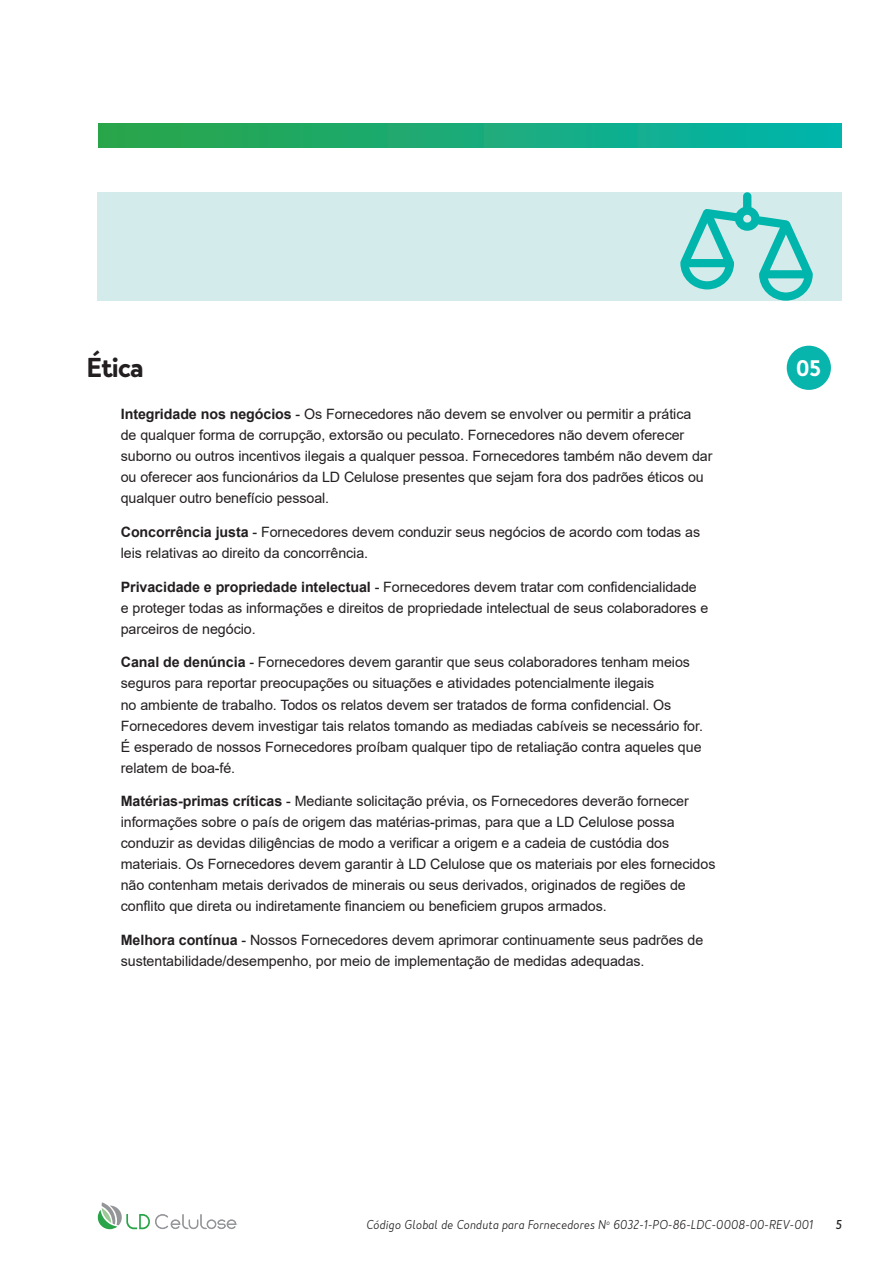
<style>
.page{position:relative;width:893px;height:1263px;background:#fff}
.page>*{position:absolute;margin:0;border:0;box-sizing:border-box;transform-origin:0 0}
.t1{font:700 25.5px "Merlo Neue Round";letter-spacing:-.03em;color:#231f20}
.t2{font:700 21px "Merlo Neue Round";color:#fff}
.t3{font:14.25px/21px "Arial";letter-spacing:-.005em;color:#231f20}
.t4{font:italic 300 12px "Merlo Neue";letter-spacing:.02em;color:#231f20}
.t5{font:italic 500 12px "Merlo Neue";color:#231f20}
.s1{font-weight:700}
</style>
<div class="page">
<svg style="left:98px;top:1202px;width:138px;height:27px"></svg>
<div style="left:99px;top:123px;width:743px;height:24px;background:linear-gradient(to right,#2da447,#03b4ad)"></div>
<div style="left:787px;top:346px;width:44px;height:44px;background:#08b5ac;border-radius:50%"></div>
<div style="left:98px;top:192px;width:744px;height:109px;background:#d3eceb"></div>
<svg style="left:680px;top:192px;width:133px;height:109px"></svg>
<h1 class="t1" style="left:87px;top:350px;width:58px">Ética</h1>
<h2 class="t2" style="left:796px;top:353px;width:26px">05</h2>
<p class="t3" style="left:121px;top:404px;width:593px"><span class="s1">Integridade nos negócios</span> - Os Fornecedores não devem se envolver ou permitir a prática<br>de qualquer forma de corrupção, extorsão ou peculato. Fornecedores não devem oferecer suborno ou outros incentivos ilegais a qualquer pessoa. Fornecedores também não devem dar ou oferecer aos funcionários da LD Celulose presentes que sejam fora dos padrões éticos ou qualquer outro benefício pessoal.</p>
<p class="t3" style="left:121px;top:521px;width:581px"><span class="s1">Concorrência justa</span> - Fornecedores devem conduzir seus negócios de acordo com todas as leis relativas ao direito da concorrência.</p>
<p class="t3" style="left:121px;top:576px;width:589px"><span class="s1">Privacidade e propriedade intelectual</span> - Fornecedores devem tratar com confidencialidade e proteger todas as informações e direitos de propriedade intelectual de seus colaboradores e parceiros de negócio.</p>
<p class="t3" style="left:121px;top:652px;width:584px"><span class="s1">Canal de denúncia</span> - Fornecedores devem garantir que seus colaboradores tenham meios seguros para reportar preocupações ou situações e atividades potencialmente ilegais<br>no ambiente de trabalho. Todos os relatos devem ser tratados de forma confidencial. Os Fornecedores devem investigar tais relatos tomando as mediadas cabíveis se necessário for.<br>É esperado de nossos Fornecedores proíbam qualquer tipo de retaliação contra aqueles que relatem de boa-fé.</p>
<p class="t3" style="left:121px;top:791px;width:596px"><span class="s1">Matérias-primas críticas</span> - Mediante solicitação prévia, os Fornecedores deverão fornecer informações sobre o país de origem das matérias-primas, para que a LD Celulose possa conduzir as devidas diligências de modo a verificar a origem e a cadeia de custódia dos materiais. Os Fornecedores devem garantir à LD Celulose que os materiais por eles fornecidos não contenham metais derivados de minerais ou seus derivados, originados de regiões de conflito que direta ou indiretamente financiem ou beneficiem grupos armados.</p>
<p class="t3" style="left:121px;top:929px;width:584px"><span class="s1">Melhora contínua</span> - Nossos Fornecedores devem aprimorar continuamente seus padrões de sustentabilidade/desempenho, por meio de implementação de medidas adequadas.</p>
<p class="t4" style="left:366px;top:1218px;width:448px">Código Global de Conduta para Fornecedores N<sup>o</sup> 6032-1-PO-86-LDC-0008-00-REV-001</p>
<p class="t5" style="left:836px;top:1217px;width:8px">5</p>
</div>
